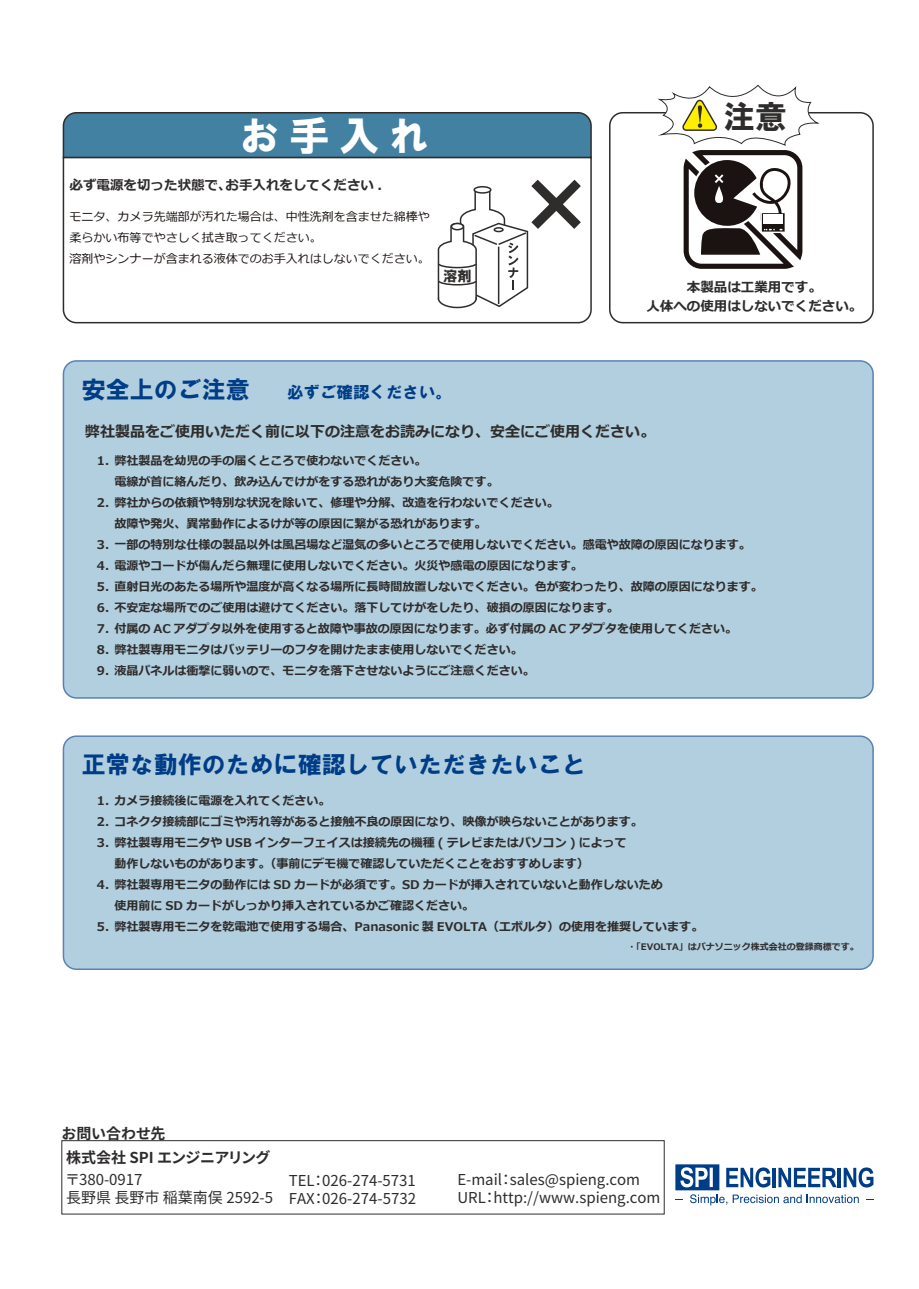
<style>
.page{position:relative;width:919px;height:1289px;background:#fff}
.page>*{position:absolute;margin:0;border:0;box-sizing:border-box;transform-origin:0 0}
.t1{font:40.5px "HG Soei Kakugothic UB";color:#fff}
.t2{font:31.65px "HG Soei Kakugothic UB";color:#2f2c2c}
.t3{font:24px "HG Soei Kakugothic UB";color:#003d87}
.t4{font:16.5px "HG Soei Kakugothic UB";color:#003d87}
.t5{font:15px/18px "Source Han Sans JP";color:#2f2c2c}
.t6{font:700 15px "Meiryo";color:#2f2c2c}
.t7{font:700 15px "Source Han Sans JP";letter-spacing:-.02em;color:#2f2c2c}
.t8{font:14.25px "HGS Soei Kakugothic UB";color:#2f2c2c}
.t9{font:700 13.5px/19.5px "Meiryo";color:#2f2c2c;text-align:center}
.t10{font:700 12px/21px "Meiryo";color:#2f2c2c}
.t11{font:12px/21px "Meiryo";color:#1a1311}
.t12{font:700 9px "Meiryo";color:#2f2c2c}
</style>
<div class="page">
<svg style="left:675px;top:1164px;width:198px;height:41px"></svg>
<div style="left:63px;top:361px;width:810px;height:337px;background:#b2cfdf;border-radius:13px"></div>
<div style="left:63px;top:360px;width:810px;height:338px;border:2px solid #003d87;border-radius:13px"></div>
<div style="left:63px;top:736px;width:810px;height:233px;background:#b2cfdf;border-radius:13px"></div>
<div style="left:63px;top:735px;width:810px;height:235px;border:2px solid #003d87;border-radius:13px"></div>
<svg style="left:62px;top:159px;width:530px;height:165px"></svg>
<svg style="left:62px;top:112px;width:530px;height:47px;background:#447d9b"></svg>
<div style="left:609px;top:112px;width:264px;height:211px;border:2px solid #2f2c2c;border-radius:13px"></div>
<svg style="left:437px;top:179px;width:145px;height:130px"></svg>
<div style="left:61px;top:1140px;width:603px;height:74px;border:1px solid #2f2c2c"></div>
<svg style="left:658px;top:84px;width:160px;height:185px"></svg>
<h1 class="t1" style="left:239px;top:116px;width:192px">お手入れ</h1>
<p class="t9" style="left:70px;top:176px;width:314px">必ず電源を切った状態で、お手入れをしてください .</p>
<p class="t11" style="left:70px;top:207px;width:361px">モニタ、カメラ先端部が汚れた場合は、中性洗剤を含ませた綿棒や柔らかい布等でやさしく拭き取ってください。<br>溶剤やシンナーが含まれる液体でのお手入れはしないでください。</p>
<p class="t8" style="left:443px;top:269px;width:30px">溶剤</p>
<h2 class="t2" style="left:723px;top:100px;width:65px">注意</h2>
<p class="t9" style="left:646px;top:278px;width:217px">本製品は工業用です。<br>人体への使用はしないでください。</p>
<h3 class="t3" style="left:82px;top:377px;width:169px">安全上のご注意</h3>
<h3 class="t4" style="left:287px;top:384px;width:166px">必ずご確認ください。</h3>
<p class="t6" style="left:85px;top:421px;width:571px">弊社製品をご使用いただく前に以下の注意をお読みになり、安全にご使用ください。</p>
<p class="t10" style="left:114px;top:450px;width:385px;text-indent:-17px">1. 弊社製品を幼児の手の届くところで使わないでください。<br>電線が首に絡んだり、飲み込んでけがをする恐れがあり大変危険です。</p>
<p class="t10" style="left:114px;top:492px;width:445px;text-indent:-17px">2. 弊社からの依頼や特別な状況を除いて、修理や分解、改造を行わないでください。故障や発火、異常動作によるけが等の原因に繋がる恐れがあります。</p>
<p class="t10" style="left:97px;top:534px;width:655px">3. 一部の特別な仕様の製品以外は風呂場など湿気の多いところで使用しないでください。感電や故障の原因になります。</p>
<p class="t10" style="left:97px;top:555px;width:487px">4. 電源やコードが傷んだら無理に使用しないでください。火災や感電の原因になります。</p>
<p class="t10" style="left:97px;top:576px;width:667px">5. 直射日光のあたる場所や温度が高くなる場所に長時間放置しないでください。色が変わったり、故障の原因になります。</p>
<p class="t10" style="left:97px;top:597px;width:523px">6. 不安定な場所でのご使用は避けてください。落下してけがをしたり、破損の原因になります。</p>
<p class="t10" style="left:97px;top:618px;width:641px">7. 付属の AC アダプタ以外を使用すると故障や事故の原因になります。必ず付属の AC アダプタを使用してください。</p>
<p class="t10" style="left:97px;top:639px;width:427px">8. 弊社製専用モニタはバッテリーのフタを開けたまま使用しないでください。</p>
<p class="t10" style="left:97px;top:660px;width:439px">9. 液晶パネルは衝撃に弱いので、モニタを落下させないようにご注意ください。</p>
<h3 class="t3" style="left:82px;top:752px;width:505px">正常な動作のために確認していただきたいこと</h3>
<p class="t10" style="left:97px;top:790px;width:235px">1. カメラ接続後に電源を入れてください。</p>
<p class="t10" style="left:97px;top:811px;width:547px">2. コネクタ接続部にゴミや汚れ等があると接触不良の原因になり、映像が映らないことがあります。</p>
<p class="t10" style="left:114px;top:832px;width:514px;text-indent:-17px">3. 弊社製専用モニタや USB インターフェイスは接続先の機種 ( テレビまたはパソコン ) によって動作しないものがあります。（事前にデモ機で確認していただくことをおすすめします）</p>
<p class="t10" style="left:114px;top:874px;width:550px;text-indent:-17px">4. 弊社製専用モニタの動作には SD カードが必須です。SD カードが挿入されていないと動作しないため使用前に SD カードがしっかり挿入されているかご確認ください。</p>
<p class="t10" style="left:97px;top:916px;width:607px">5. 弊社製専用モニタを乾電池で使用する場合、Panasonic 製 EVOLTA（エボルタ）の使用を推奨しています。</p>
<p class="t12" style="left:627px;top:940px;width:233px">・「EVOLTA」はパナソニック株式会社の登録商標です。</p>
<p class="t7" style="left:62px;top:1124px;width:105px">お問い合わせ先</p>
<p class="t7" style="left:66px;top:1149px;width:206px">株式会社 SPI エンジニアリング</p>
<p class="t5" style="left:65px;top:1170px;width:209px">〒380-0917<br>長野県 長野市 稲葉南俣 2592-5</p>
<p class="t5" style="left:289px;top:1171px;width:129px">TEL：026-274-5731<br>FAX：026-274-5732</p>
<p class="t5" style="left:457px;top:1170px;width:205px">E-mail：sales@spieng.com<br>URL：http://www.spieng.com</p>
</div>
